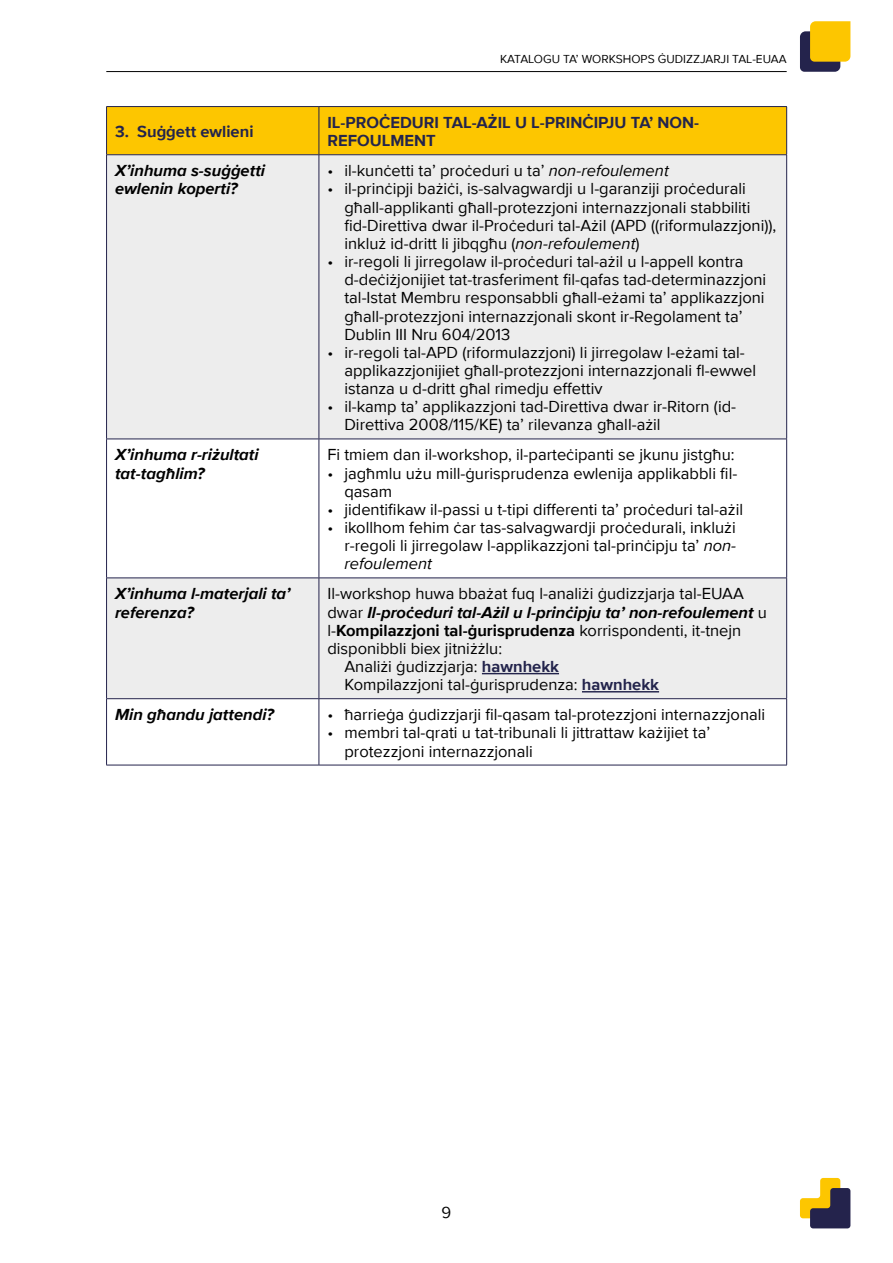
<style>
.page{position:relative;width:893px;height:1263px;background:#fff}
.page>*{position:absolute;margin:0;border:0;box-sizing:border-box;transform-origin:0 0}
.TABLE_Body_text{font:16.5px/18.1px "Proxima Nova";color:#000}
.TABLE_Body_text-2{font:italic 700 16.5px/18.1px "Proxima Nova";color:#000}
.TABLE_Header{font:700 16.5px/18.1px "Proxima Nova";color:#23244c}
.t1{font:12px "Proxima Nova";color:#000}
.s1{font-style:italic}
.s2{font-weight:700;font-style:italic}
.s3{font-weight:700}
.s4{font-weight:700;color:#23244c}
</style>
<div class="page">
<svg style="left:800px;top:1178px;width:50px;height:50px"></svg>
<svg style="left:800px;top:21px;width:50px;height:51px;background:#c19e2e"></svg>
<hr style="left:106px;top:71px;width:681px;height:1px;background:#000">
<div style="left:107px;top:107px;width:679px;height:47px;background:#fdc600"></div>
<svg style="left:107px;top:155px;width:679px;height:543px;fill:#ededed"></svg>
<hr style="left:106px;top:106px;width:213px;height:1px;background:#24234c">
<hr style="left:106px;top:107px;width:1px;height:47px;background:#24234c">
<hr style="left:319px;top:106px;width:468px;height:1px;background:#24234c">
<hr style="left:319px;top:107px;width:1px;height:47px;background:#24234c">
<hr style="left:786px;top:107px;width:1px;height:47px;background:#24234c">
<hr style="left:106px;top:154px;width:213px;height:1px;background:#24234c">
<hr style="left:319px;top:154px;width:468px;height:1px;background:#24234c">
<hr style="left:106px;top:155px;width:1px;height:284px;background:#24234c">
<hr style="left:319px;top:155px;width:1px;height:284px;background:#24234c">
<hr style="left:786px;top:155px;width:1px;height:284px;background:#24234c">
<hr style="left:106px;top:439px;width:213px;height:1px;background:#24234c">
<hr style="left:106px;top:439px;width:1px;height:139px;background:#24234c">
<hr style="left:319px;top:439px;width:468px;height:1px;background:#24234c">
<hr style="left:319px;top:439px;width:1px;height:139px;background:#24234c">
<hr style="left:786px;top:439px;width:1px;height:139px;background:#24234c">
<hr style="left:106px;top:578px;width:213px;height:1px;background:#24234c">
<hr style="left:106px;top:578px;width:1px;height:120px;background:#24234c">
<hr style="left:319px;top:578px;width:468px;height:1px;background:#24234c">
<hr style="left:319px;top:578px;width:1px;height:120px;background:#24234c">
<hr style="left:786px;top:578px;width:1px;height:120px;background:#24234c">
<hr style="left:106px;top:698px;width:213px;height:1px;background:#24234c">
<hr style="left:106px;top:699px;width:1px;height:66px;background:#24234c">
<hr style="left:319px;top:698px;width:468px;height:1px;background:#24234c">
<hr style="left:319px;top:699px;width:1px;height:66px;background:#24234c">
<hr style="left:786px;top:699px;width:1px;height:66px;background:#24234c">
<hr style="left:106px;top:765px;width:213px;height:1px;background:#24234c">
<hr style="left:319px;top:765px;width:468px;height:1px;background:#24234c">
<hr style="left:482px;top:673px;width:77px;height:1px;background:#23244c">
<hr style="left:582px;top:691px;width:77px;height:1px;background:#23244c">
<p class="t1" style="left:500px;top:50px;width:288px">KATALOGU TA’ WORKSHOPS ĠUDIZZJARJI TAL-EUAA</p>
<p class="TABLE_Header" style="left:115px;top:122px;width:140px">3. Suġġett ewlieni</p>
<p class="TABLE_Header" style="left:327px;top:113px;width:373px">IL-PROĊEDURI TAL-AŻIL U L-PRINĊIPJU TA’ NON-<br>REFOULMENT</p>
<p class="TABLE_Body_text-2" style="left:115px;top:161px;width:152px">X’inhuma s-suġġetti ewlenin koperti?</p>
<p class="TABLE_Body_text" style="left:327px;top:161px;width:343px">• il-kunċetti ta’ proċeduri u ta’ <span class="s1">non-refoulement</span></p>
<p class="TABLE_Body_text" style="left:344px;top:179px;width:433px;text-indent:-17px">• il-prinċipji bażiċi, is-salvagwardji u l-garanziji proċedurali għall-applikanti għall-protezzjoni internazzjonali stabbiliti fid-Direttiva dwar il-Proċeduri tal-Ażil (APD ((riformulazzjoni)), inkluż id-dritt li jibqgħu (<span class="s1">non-refoulement</span>)</p>
<p class="TABLE_Body_text" style="left:344px;top:252px;width:423px;text-indent:-17px">• ir-regoli li jirregolaw il-proċeduri tal-ażil u l-appell kontra d-deċiżjonijiet tat-trasferiment fil-qafas tad-determinazzjoni tal-Istat Membru responsabbli għall-eżami ta’ applikazzjoni għall-protezzjoni internazzjonali skont ir-Regolament ta’ Dublin III Nru 604/2013</p>
<p class="TABLE_Body_text" style="left:344px;top:342px;width:413px;text-indent:-17px">• ir-regoli tal-APD (riformulazzjoni) li jirregolaw l-eżami tal&shy;applikazzjonijiet għall-protezzjoni internazzjonali fl-ewwel istanza u d-dritt għal rimedju effettiv</p>
<p class="TABLE_Body_text" style="left:344px;top:397px;width:393px;text-indent:-17px">• il-kamp ta’ applikazzjoni tad-Direttiva dwar ir-Ritorn (id-<br>Direttiva 2008/115/KE) ta’ rilevanza għall-ażil</p>
<p class="TABLE_Body_text-2" style="left:115px;top:445px;width:145px">X’inhuma r-riżultati tat-tagħlim?</p>
<p class="TABLE_Body_text" style="left:327px;top:445px;width:409px">Fi tmiem dan il-workshop, il-parteċipanti se jkunu jistgħu:</p>
<p class="TABLE_Body_text" style="left:344px;top:463px;width:394px;text-indent:-17px">• jagħmlu użu mill-ġurisprudenza ewlenija applikabbli fil&shy;qasam</p>
<p class="TABLE_Body_text" style="left:327px;top:500px;width:417px">• jidentifikaw il-passi u t-tipi differenti ta’ proċeduri tal-ażil</p>
<p class="TABLE_Body_text" style="left:344px;top:518px;width:393px;text-align:justify;text-indent:-17px">• ikollhom fehim ċar tas-salvagwardji proċedurali, inklużi r-regoli li jirregolaw l-applikazzjoni tal-prinċipju ta’ <span class="s1">non&shy;refoulement</span></p>
<p class="TABLE_Body_text-2" style="left:115px;top:584px;width:177px">X’inhuma l-materjali ta’ referenza?</p>
<p class="TABLE_Body_text" style="left:327px;top:584px;width:441px">Il-workshop huwa bbażat fuq l-analiżi ġudizzjarja tal-EUAA dwar <span class="s2">Il-proċeduri tal-Ażil u l-prinċipju ta’ non-refoulement</span> u l-<span class="s3">Kompilazzjoni tal-ġurisprudenza</span> korrispondenti, it-tnejn disponibbli biex jitniżżlu:</p>
<p class="TABLE_Body_text" style="left:344px;top:657px;width:216px">Analiżi ġudizzjarja: <span class="s4">hawnhekk</span></p>
<p class="TABLE_Body_text" style="left:344px;top:675px;width:316px">Kompilazzjoni tal-ġurisprudenza: <span class="s4">hawnhekk</span></p>
<p class="TABLE_Body_text-2" style="left:115px;top:705px;width:161px">Min għandu jattendi?</p>
<p class="TABLE_Body_text" style="left:327px;top:705px;width:439px">• ħarrieġa ġudizzjarji fil-qasam tal-protezzjoni internazzjonali</p>
<p class="TABLE_Body_text" style="left:344px;top:723px;width:367px;text-indent:-17px">• membri tal-qrati u tat-tribunali li jittrattaw każijiet ta’ protezzjoni internazzjonali</p>
<p class="TABLE_Body_text" style="left:442px;top:1203px;width:11px">9</p>
</div>
